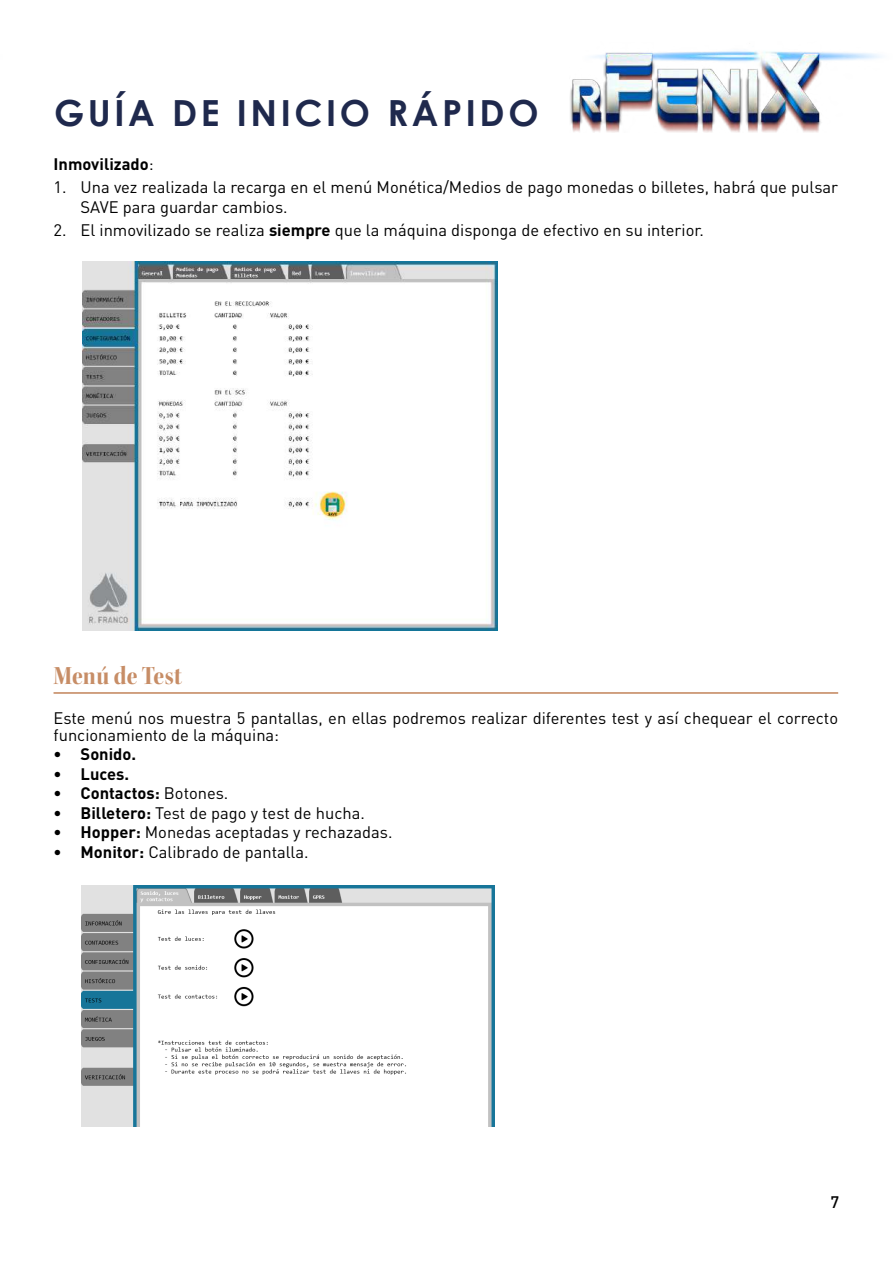
<style>
.page{position:relative;width:893px;height:1263px;background:#fff}
.page>*{position:absolute;margin:0;border:0;box-sizing:border-box;transform-origin:0 0}
.t1{font:700 36px "Century Gothic";letter-spacing:.1em;color:#1f294d}
.t2{font:27px "Kepler Std Bold Scn Disp";letter-spacing:.01em;color:#c78d66}
.t3{font:16.5px/19.8px "DIN Pro";color:#000}
.t4{font:700 16.5px "DIN Pro";color:#000}
.t5{font:500 16.5px "DIN Pro";color:#000}
.s1{font-weight:400}
.s2{font-weight:700}
</style>
<div class="page">
<img style="left:570px;top:51px;width:312px;height:81px">
<hr style="left:54px;top:692px;width:784px;height:1px;background:#c78d66">
<hr style="left:54px;top:693px;width:784px;height:1px;background:#c78d66">
<img style="left:82px;top:262px;width:415px;height:369px">
<img style="left:81px;top:886px;width:413px;height:240px">
<h1 class="t1" style="left:54px;top:86px;width:486px">GUÍA DE INICIO RÁPIDO</h1>
<p class="t4" style="left:54px;top:153px;width:102px">Inmovilizado<span class="s1">:</span></p>
<p class="t3" style="left:81px;top:176px;width:759px;text-indent:-27px">1. Una vez realizada la recarga en el menú Monética/Medios de pago monedas o billetes, habrá que pulsar<br>SAVE para guardar cambios.</p>
<p class="t3" style="left:54px;top:219px;width:652px">2. El inmovilizado se realiza <span class="s2">siempre</span> que la máquina disponga de efectivo en su interior.</p>
<h2 class="t2" style="left:54px;top:660px;width:130px">Menú de Test</h2>
<p class="t3" style="left:54px;top:709px;width:786px;line-height:16.5px">Este menú nos muestra 5 pantallas, en ellas podremos realizar diferentes test y así chequear el correcto funcionamiento de la máquina:</p>
<p class="t4" style="left:54px;top:743px;width:84px">• Sonido.</p>
<p class="t4" style="left:54px;top:763px;width:77px">• Luces.</p>
<p class="t4" style="left:54px;top:782px;width:176px">• Contactos: <span class="s1">Botones.</span></p>
<p class="t3" style="left:54px;top:802px;width:313px"><span class="s2">• Billetero:</span> Test de pago y test de hucha.</p>
<p class="t3" style="left:54px;top:822px;width:340px"><span class="s2">• Hopper:</span> Monedas aceptadas y rechazadas.</p>
<p class="t3" style="left:54px;top:841px;width:257px"><span class="s2">• Monitor:</span> Calibrado de pantalla.</p>
<p class="t5" style="left:830px;top:1191px;width:10px">7</p>
</div>
